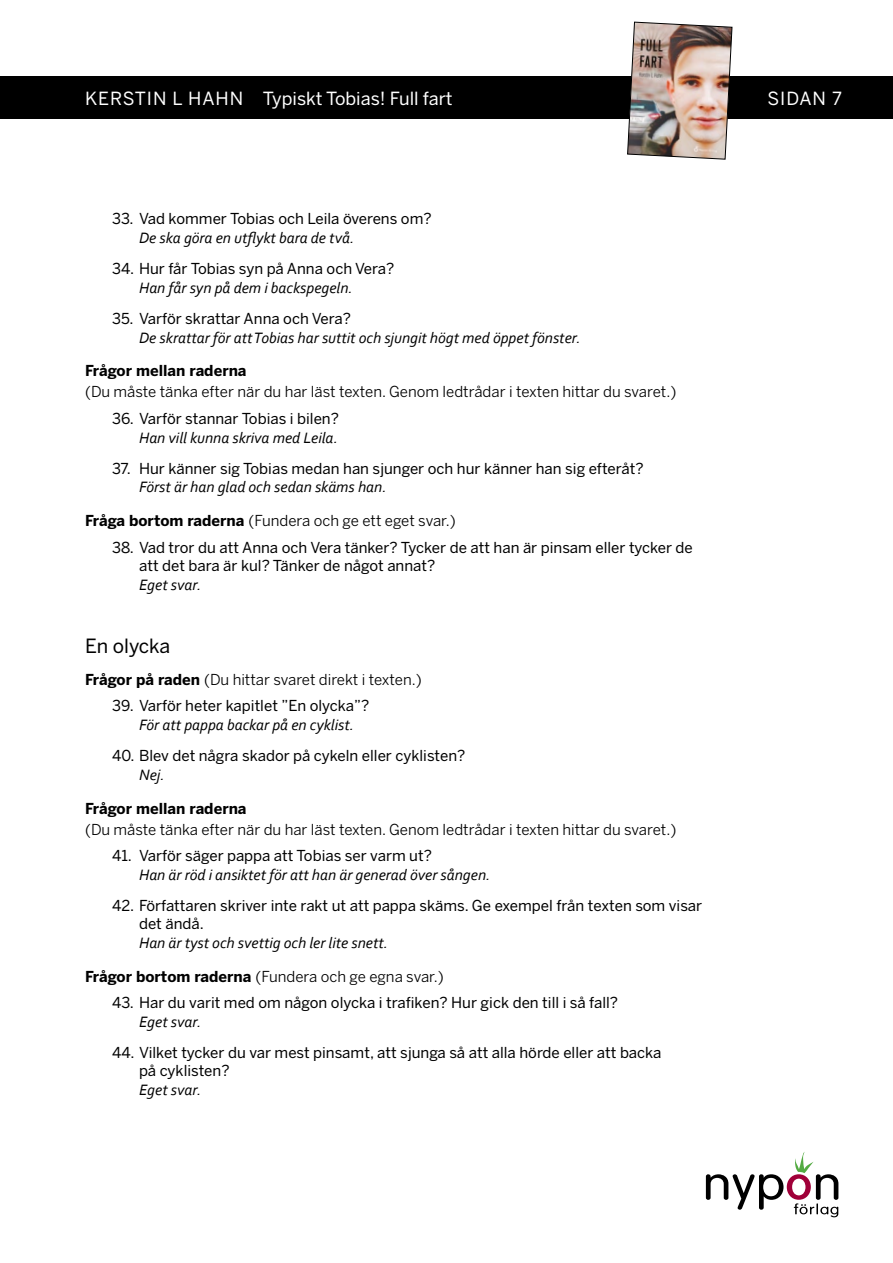
<style>
.page{position:relative;width:893px;height:1263px;background:#fff}
.page>*{position:absolute;margin:0;border:0;box-sizing:border-box;transform-origin:0 0}
.t1{font:19.5px "Benton Sans";letter-spacing:-.005em;color:#000}
.t2{font:18px "Benton Sans";color:#fff}
.t3{font:italic 15.75px "Corbel";color:#000}
.t4{font:15px/18px "Benton Sans";color:#000}
.t5{font:15px "Benton Sans";color:#000}
.t6{font:700 15px "Benton Sans";color:#000}
.s1{font-weight:700}
</style>
<div class="page">
<svg style="left:706px;top:1152px;width:132px;height:65px"></svg>
<div style="left:0;top:77px;width:893px;height:42px;background:#000"></div>
<img style="left:627px;top:21px;width:106px;height:139px">
<p class="t2" style="left:85px;top:87px;width:369px">KERSTIN L HAHN Typiskt Tobias! Full fart</p>
<p class="t2" style="left:768px;top:87px;width:76px">SIDAN 7</p>
<p class="t4" style="left:112px;top:210px;width:321px">33. Vad kommer Tobias och Leila överens om?</p>
<p class="t3" style="left:139px;top:228px;width:217px">De ska göra en utflykt bara de två.</p>
<p class="t4" style="left:112px;top:260px;width:284px">34. Hur får Tobias syn på Anna och Vera?</p>
<p class="t3" style="left:139px;top:278px;width:215px">Han får syn på dem i backspegeln.</p>
<p class="t4" style="left:112px;top:309px;width:240px">35. Varför skrattar Anna och Vera?</p>
<p class="t3" style="left:139px;top:328px;width:443px">De skrattar för att Tobias har suttit och sjungit högt med öppet fönster.</p>
<p class="t6" style="left:85px;top:361px;width:163px">Frågor mellan raderna</p>
<p class="t5" style="left:85px;top:383px;width:593px">(Du måste tänka efter när du har läst texten. Genom ledtrådar i texten hittar du svaret.)</p>
<p class="t4" style="left:112px;top:409px;width:228px">36. Varför stannar Tobias i bilen?</p>
<p class="t3" style="left:139px;top:428px;width:200px">Han vill kunna skriva med Leila.</p>
<p class="t4" style="left:112px;top:459px;width:533px">37. Hur känner sig Tobias medan han sjunger och hur känner han sig efteråt?</p>
<p class="t3" style="left:139px;top:477px;width:249px">Först är han glad och sedan skäms han.</p>
<p class="t5" style="left:85px;top:512px;width:372px"><span class="s1">Fråga bortom raderna</span> (Fundera och ge ett eget svar.)</p>
<p class="t4" style="left:139px;top:538px;width:555px;text-indent:-27px">38. Vad tror du att Anna och Vera tänker? Tycker de att han är pinsam eller tycker de att det bara är kul? Tänker de något annat?</p>
<p class="t3" style="left:139px;top:575px;width:64px">Eget svar.</p>
<h1 class="t1" style="left:85px;top:634px;width:87px">En olycka</h1>
<p class="t5" style="left:85px;top:670px;width:338px"><span class="s1">Frågor på raden</span> (Du hittar svaret direkt i texten.)</p>
<p class="t4" style="left:112px;top:697px;width:259px">39. Varför heter kapitlet ”En olycka”?</p>
<p class="t3" style="left:139px;top:715px;width:216px">För att pappa backar på en cyklist.</p>
<p class="t4" style="left:112px;top:747px;width:355px">40. Blev det några skador på cykeln eller cyklisten?</p>
<p class="t3" style="left:139px;top:765px;width:27px">Nej.</p>
<p class="t6" style="left:85px;top:799px;width:163px">Frågor mellan raderna</p>
<p class="t5" style="left:85px;top:820px;width:593px">(Du måste tänka efter när du har läst texten. Genom ledtrådar i texten hittar du svaret.)</p>
<p class="t4" style="left:112px;top:847px;width:321px">41. Varför säger pappa att Tobias ser varm ut?</p>
<p class="t3" style="left:139px;top:865px;width:353px">Han är röd i ansiktet för att han är generad över sången.</p>
<p class="t4" style="left:139px;top:896px;width:565px;text-indent:-27px">42. Författaren skriver inte rakt ut att pappa skäms. Ge exempel från texten som visar det ändå.</p>
<p class="t3" style="left:139px;top:933px;width:250px">Han är tyst och svettig och ler lite snett.</p>
<p class="t5" style="left:85px;top:967px;width:360px"><span class="s1">Frågor bortom raderna</span> (Fundera och ge egna svar.)</p>
<p class="t4" style="left:112px;top:993px;width:508px">43. Har du varit med om någon olycka i trafiken? Hur gick den till i så fall?</p>
<p class="t3" style="left:139px;top:1012px;width:64px">Eget svar.</p>
<p class="t4" style="left:139px;top:1043px;width:524px;text-indent:-27px">44. Vilket tycker du var mest pinsamt, att sjunga så att alla hörde eller att backa på cyklisten?</p>
<p class="t3" style="left:139px;top:1079px;width:64px">Eget svar.</p>
</div>
